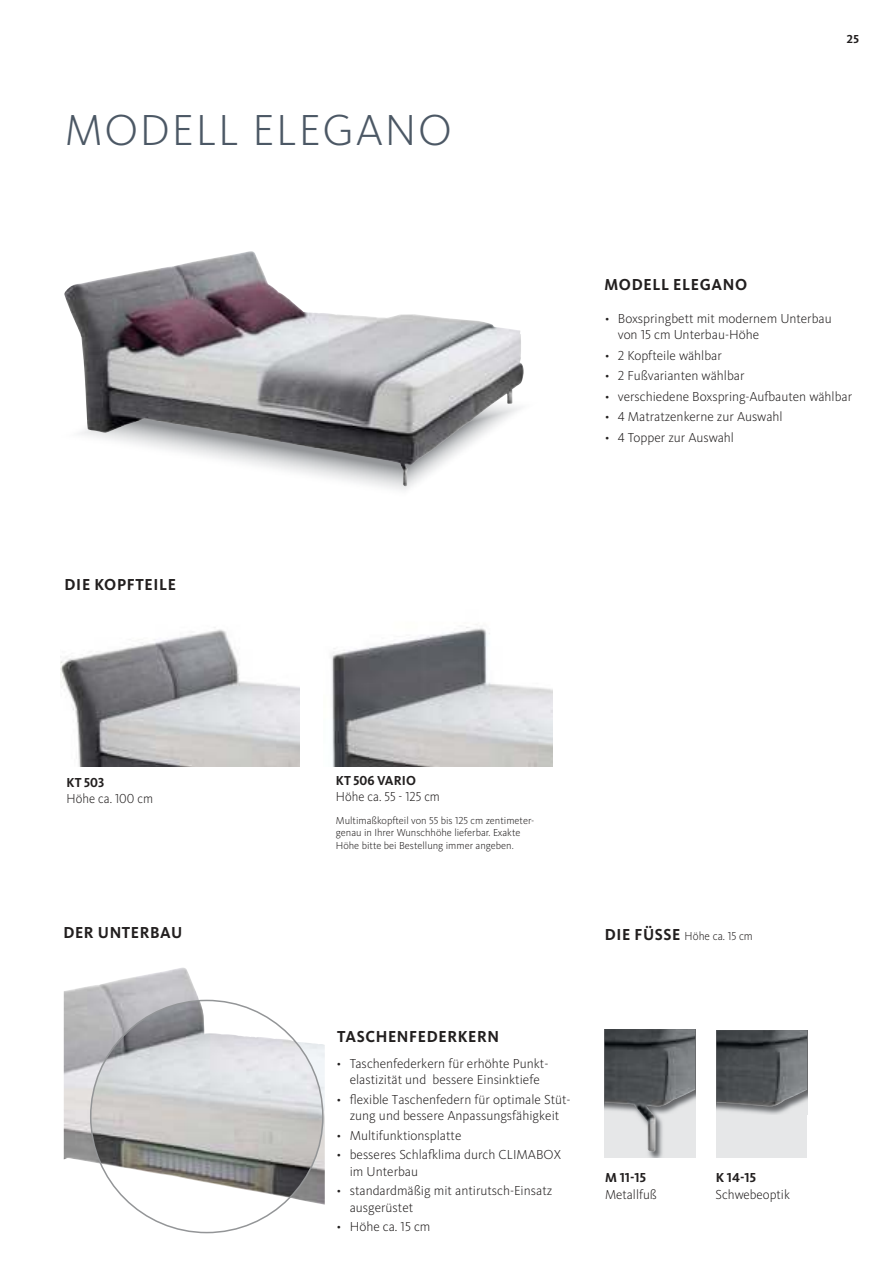
<style>
.page{position:relative;width:893px;height:1263px;background:#fff}
.page>*{position:absolute;margin:0;border:0;box-sizing:border-box;transform-origin:0 0}
.t1{font:300 45px "Kievit OT";letter-spacing:.04em;color:#4c5865}
.t2{font:700 16.5px "Kievit OT";letter-spacing:.04em;color:#221f1f;scale:.95 1}
.t3{font:300 13.5px/16.5px "Kievit OT";color:#221f1f}
.t4{font:300 13.5px "Kievit OT";color:#221f1f;scale:.95 1}
.t5{font:700 13.5px "Kievit OT";color:#221f1f;scale:.95 1}
.t6{font:700 13.5px "Kievit OT";color:#221f1f}
.t7{font:300 12px "Kievit OT";color:#221f1f;scale:.95 1}
.t8{font:700 12px "Kievit OT";color:#221f1f}
.t9{font:300 10.5px/12.6px "Kievit OT";color:#221f1f}
.s1{font-weight:700;font-size:16.5px}
</style>
<div class="page">
<img style="left:331px;top:624px;width:222px;height:142px">
<img style="left:61px;top:627px;width:239px;height:139px">
<img style="left:64px;top:968px;width:156px;height:194px">
<img style="left:282px;top:1044px;width:43px;height:160px">
<img style="left:91px;top:1001px;width:232px;height:196px">
<img style="left:64px;top:251px;width:460px;height:235px">
<div style="left:716px;top:1030px;width:91px;height:128px;background:#e6e7e8"></div>
<img style="left:716px;top:1106px;width:77px;height:8px">
<img style="left:716px;top:1030px;width:91px;height:76px">
<img style="left:605px;top:1152px;width:90px;height:5px">
<img style="left:605px;top:1029px;width:90px;height:123px">
<h1 class="t1" style="left:65px;top:109px;width:389px">MODELL ELEGANO</h1>
<p class="t2" style="left:65px;top:576px;width:119px">DIE KOPFTEILE</p>
<p class="t2" style="left:605px;top:276px;width:151px">MODELL ELEGANO</p>
<p class="t8" style="left:847px;top:33px;width:14px">25</p>
<p class="t3" style="left:618px;top:311px;width:215px;text-indent:-13px">• Boxspringbett mit modernem Unterbau von 15 cm Unterbau-Höhe</p>
<p class="t3" style="left:605px;top:348px;width:118px">• 2 Kopfteile wählbar</p>
<p class="t3" style="left:605px;top:368px;width:141px">• 2 Fußvarianten wählbar</p>
<p class="t3" style="left:605px;top:389px;width:249px">• verschiedene Boxspring-Aufbauten wählbar</p>
<p class="t3" style="left:605px;top:409px;width:179px">• 4 Matratzenkerne zur Auswahl</p>
<p class="t3" style="left:605px;top:430px;width:130px">• 4 Topper zur Auswahl</p>
<p class="t5" style="left:67px;top:776px;width:41px">KT 503</p>
<p class="t4" style="left:67px;top:793px;width:93px">Höhe ca. 100 cm</p>
<p class="t2" style="left:63px;top:924px;width:127px">DER UNTERBAU</p>
<p class="t5" style="left:336px;top:773px;width:86px">KT 506 VARIO</p>
<p class="t4" style="left:336px;top:790px;width:111px">Höhe ca. 55 - 125 cm</p>
<p class="t9" style="left:336px;top:814px;width:200px">Multimaßkopfteil von 55 bis 125 cm zentimeter&shy;genau in Ihrer Wunschhöhe lieferbar. Exakte<br>Höhe bitte bei Bestellung immer angeben.</p>
<p class="t7" style="left:605px;top:930px;width:157px"><span class="s1">DIE FÜSSE</span> Höhe ca. 15 cm</p>
<p class="t2" style="left:337px;top:1028px;width:172px">TASCHENFEDERKERN</p>
<p class="t3" style="left:337px;top:1056px;width:213px;text-align:center">• Taschenfederkern für erhöhte Punkt&shy;elastizität und bessere Einsinktiefe</p>
<p class="t3" style="left:337px;top:1092px;width:235px;text-align:center">• flexible Taschenfedern für optimale Stüt&shy;zung und bessere Anpassungsfähigkeit</p>
<p class="t3" style="left:337px;top:1127px;width:126px">• Multifunktionsplatte</p>
<p class="t3" style="left:350px;top:1147px;width:213px;text-indent:-13px">• besseres Schlafklima durch CLIMABOX im Unterbau</p>
<p class="t3" style="left:350px;top:1183px;width:204px;text-indent:-13px">• standardmäßig mit antirutsch-Einsatz ausgerüstet</p>
<p class="t3" style="left:337px;top:1219px;width:95px">• Höhe ca. 15 cm</p>
<p class="t6" style="left:605px;top:1171px;width:42px">M 11-15</p>
<p class="t3" style="left:605px;top:1187px;width:53px">Metallfuß</p>
<p class="t6" style="left:716px;top:1171px;width:42px">K 14-15</p>
<p class="t3" style="left:716px;top:1187px;width:76px">Schwebeoptik</p>
</div>
